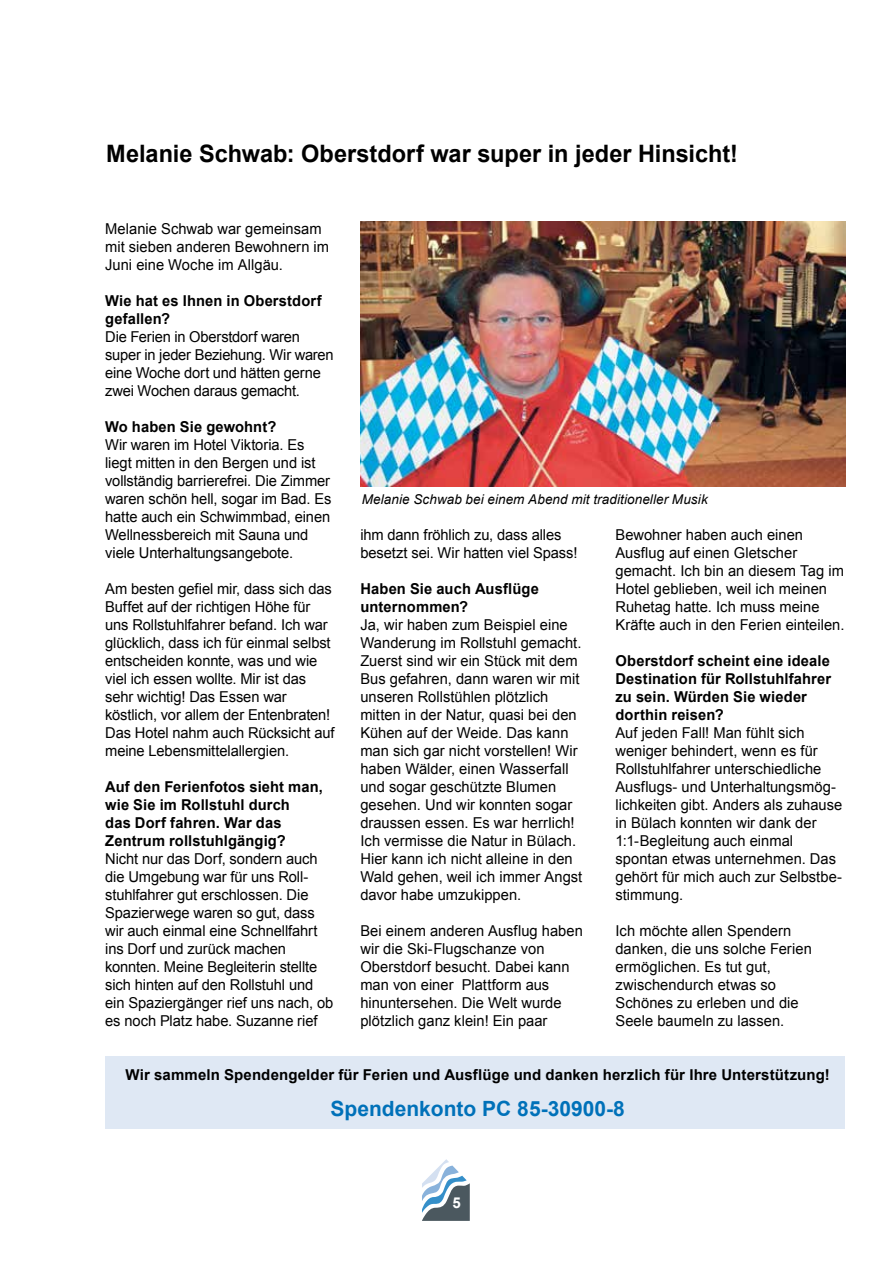
<style>
.page{position:relative;width:893px;height:1263px;background:#fff}
.page>*{position:absolute;margin:0;border:0;box-sizing:border-box;transform-origin:0 0}
.t1{font:700 24px "Arial";color:#000}
.t2{font:700 21px "Arial";color:#0071b9}
.t3{font:15px/18px "Arial";color:#000}
.t4{font:700 15px/18px "Arial";letter-spacing:.01em;color:#000}
.t5{font:700 15px "Arial";color:#fff}
.t6{font:italic 13.5px "Arial";letter-spacing:.005em;color:#000}
</style>
<div class="page">
<svg style="left:422px;top:1159px;width:48px;height:62px"></svg>
<div style="left:105px;top:1057px;width:740px;height:72px;background:#dfe8f4"></div>
<img style="left:361px;top:221px;width:484px;height:265px">
<h1 class="t1" style="left:106px;top:140px;width:633px">Melanie Schwab: Oberstdorf war super in jeder Hinsicht!</h1>
<p class="t3" style="left:105px;top:220px;width:225px">Melanie Schwab war gemeinsam mit sieben anderen Bewohnern im<br>Juni eine Woche im Allgäu.</p>
<p class="t4" style="left:105px;top:292px;width:218px">Wie hat es Ihnen in Oberstdorf gefallen?</p>
<p class="t3" style="left:105px;top:328px;width:230px">Die Ferien in Oberstdorf waren super in jeder Beziehung. Wir waren eine Woche dort und hätten gerne zwei Wochen daraus gemacht.</p>
<p class="t4" style="left:105px;top:418px;width:173px">Wo haben Sie gewohnt?</p>
<p class="t3" style="left:105px;top:436px;width:228px">Wir waren im Hotel Viktoria. Es liegt mitten in den Bergen und ist vollständig barrierefrei. Die Zimmer waren schön hell, sogar im Bad. Es hatte auch ein Schwimmbad, einen Wellnessbereich mit Sauna und viele Unterhaltungsangebote.</p>
<p class="t3" style="left:105px;top:580px;width:231px">Am besten gefiel mir, dass sich das Buffet auf der richtigen Höhe für uns Rollstuhlfahrer befand. Ich war glücklich, dass ich für einmal selbst entscheiden konnte, was und wie viel ich essen wollte. Mir ist das sehr wichtig! Das Essen war köstlich, vor allem der Entenbraten!<br>Das Hotel nahm auch Rücksicht auf meine Lebensmittelallergien.</p>
<p class="t4" style="left:105px;top:778px;width:219px">Auf den Ferienfotos sieht man, wie Sie im Rollstuhl durch<br>das Dorf fahren. War das<br>Zentrum rollstuhlgängig?</p>
<p class="t3" style="left:105px;top:850px;width:230px">Nicht nur das Dorf, sondern auch die Umgebung war für uns Roll&shy;stuhlfahrer gut erschlossen. Die<br>Spazierwege waren so gut, dass wir auch einmal eine Schnellfahrt ins Dorf und zurück machen konnten. Meine Begleiterin stellte sich hinten auf den Rollstuhl und ein Spaziergänger rief uns nach, ob es noch Platz habe. Suzanne rief</p>
<p class="t6" style="left:362px;top:492px;width:347px">Melanie Schwab bei einem Abend mit traditioneller Musik</p>
<p class="t3" style="left:360px;top:526px;width:219px">ihm dann fröhlich zu, dass alles besetzt sei. Wir hatten viel Spass!</p>
<p class="t4" style="left:360px;top:580px;width:180px">Haben Sie auch Ausflüge unternommen?</p>
<p class="t3" style="left:360px;top:616px;width:224px">Ja, wir haben zum Beispiel eine<br>Wanderung im Rollstuhl gemacht.<br>Zuerst sind wir ein Stück mit dem<br>Bus gefahren, dann waren wir mit unseren Rollstühlen plötzlich mitten in der Natur, quasi bei den<br>Kühen auf der Weide. Das kann man sich gar nicht vorstellen! Wir haben Wälder, einen Wasserfall und sogar geschützte Blumen gesehen. Und wir konnten sogar draussen essen. Es war herrlich!<br>Ich vermisse die Natur in Bülach.<br>Hier kann ich nicht alleine in den<br>Wald gehen, weil ich immer Angst davor habe umzukippen.</p>
<p class="t3" style="left:360px;top:922px;width:224px">Bei einem anderen Ausflug haben wir die Ski-Flugschanze von<br>Oberstdorf besucht. Dabei kann man von einer Plattform aus hinuntersehen. Die Welt wurde plötzlich ganz klein! Ein paar</p>
<p class="t3" style="left:615px;top:526px;width:230px">Bewohner haben auch einen<br>Ausflug auf einen Gletscher gemacht. Ich bin an diesem Tag im<br>Hotel geblieben, weil ich meinen<br>Ruhetag hatte. Ich muss meine<br>Kräfte auch in den Ferien einteilen.</p>
<p class="t4" style="left:615px;top:652px;width:217px">Oberstdorf scheint eine ideale<br>Destination für Rollstuhlfahrer zu sein. Würden Sie wieder dorthin reisen?</p>
<p class="t3" style="left:615px;top:724px;width:228px">Auf jeden Fall! Man fühlt sich weniger behindert, wenn es für<br>Rollstuhlfahrer unterschiedliche<br>Ausflugs- und Unterhaltungsmög&shy;lichkeiten gibt. Anders als zuhause in Bülach konnten wir dank der<br>1:1-Begleitung auch einmal spontan etwas unternehmen. Das gehört für mich auch zur Selbstbe&shy;stimmung.</p>
<p class="t3" style="left:615px;top:922px;width:198px">Ich möchte allen Spendern danken, die uns solche Ferien ermöglichen. Es tut gut, zwischendurch etwas so<br>Schönes zu erleben und die<br>Seele baumeln zu lassen.</p>
<p class="t4" style="left:125px;top:1066px;width:706px">Wir sammeln Spendengelder für Ferien und Ausflüge und danken herzlich für Ihre Unterstützung!</p>
<h2 class="t2" style="left:331px;top:1097px;width:296px">Spendenkonto PC 85-30900-8</h2>
<p class="t5" style="left:453px;top:1194px;width:10px">5</p>
</div>
